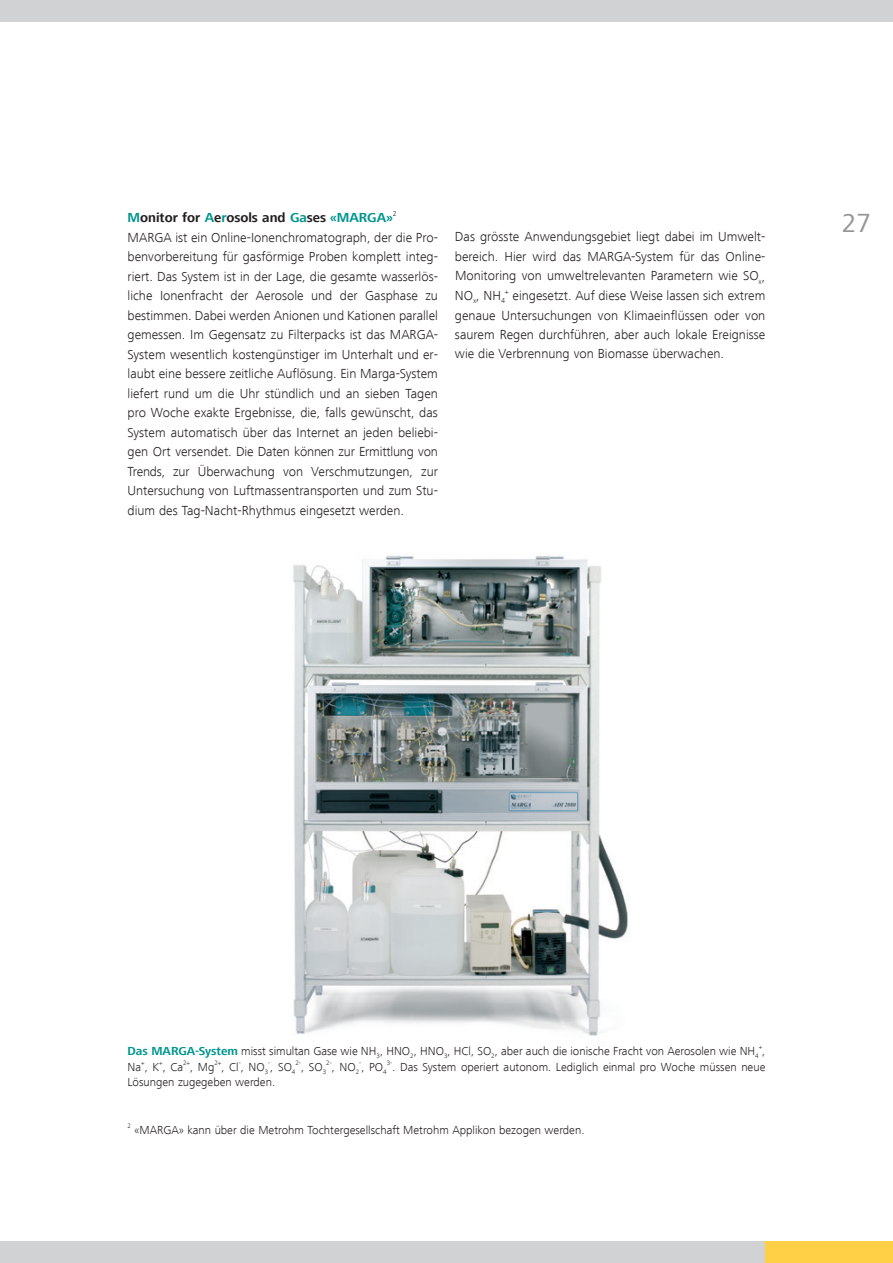
<style>
.page{position:relative;width:893px;height:1263px;background:#fff}
.page>*{position:absolute;margin:0;border:0;box-sizing:border-box;transform-origin:0 0}
.t1{font:27px "Frutiger Next LT";color:#939598}
.t2{font:300 13.5px/19.5px "Frutiger Next LT";color:#231f20;text-align:justify}
.t3{font:700 13.5px "Frutiger Next LT";color:#231f20}
.t4{font:300 12px "Frutiger Next LT";color:#231f20}
.t5{font:300 7.35px "Frutiger Next LT";color:#231f20}
.t6{font:300 6.6px "Frutiger Next LT";color:#231f20}
.s1{color:#00968f}
.s2{font-weight:700;color:#00968f}
</style>
<div class="page">
<div style="left:0;top:1242px;width:893px;height:21px;background:#d1d2d4"></div>
<div style="left:0;top:0;width:893px;height:21px;background:#d1d2d4"></div>
<img style="left:293px;top:555px;width:335px;height:481px">
<div style="left:765px;top:1242px;width:128px;height:21px;background:#ffcf45"></div>
<p class="t3" style="left:128px;top:210px;width:267px"><span class="s1">M</span>onitor for <span class="s1">A</span>e<span class="s1">r</span>osols and <span class="s1">Ga</span>ses <span class="s1">«MARGA»</span></p>
<p class="t5" style="left:393px;top:210px;width:5px">2</p>
<p class="t2" style="left:128px;top:228px;width:312px">MARGA ist ein Online-Ionenchromatograph, der die Pro&shy;benvorbereitung für gasförmige Proben komplett integ&shy;riert. Das System ist in der Lage, die gesamte wasserlös&shy;liche Ionenfracht der Aerosole und der Gasphase zu bestimmen. Dabei werden Anionen und Kationen parallel gemessen. Im Gegensatz zu Filterpacks ist das MARGA-System wesentlich kostengünstiger im Unterhalt und er&shy;laubt eine bessere zeitliche Auflösung. Ein Marga-System liefert rund um die Uhr stündlich und an sieben Tagen pro Woche exakte Ergebnisse, die, falls gewünscht, das System automatisch über das Internet an jeden beliebi&shy;gen Ort versendet. Die Daten können zur Ermittlung von Trends, zur Überwachung von Verschmutzungen, zur Untersuchung von Luftmassentransporten und zum Stu&shy;dium des Tag-Nacht-Rhythmus eingesetzt werden.</p>
<p class="t2" style="left:455px;top:227px;width:312px">Das grösste Anwendungsgebiet liegt dabei im Umwelt&shy;bereich. Hier wird das MARGA-System für das Online-Monitoring von umweltrelevanten Parametern wie SO<sub>x</sub>, NO<sub>x</sub>, NH<sub>4</sub></p>
<p class="t2" style="left:455px;top:286px;width:312px;text-indent:58px">eingesetzt. Auf diese Weise lassen sich extrem genaue Untersuchungen von Klimaeinflüssen oder von saurem Regen durchführen, aber auch lokale Ereignisse wie die Verbrennung von Biomasse überwachen.</p>
<p class="t5" style="left:505px;top:287px;width:5px">+</p>
<h1 class="t1" style="left:842px;top:208px;width:31px">27</h1>
<p class="t4" style="left:128px;top:1044px;width:639px"><span class="s2">Das MARGA-System</span> misst simultan Gase wie NH<sub>3</sub>, HNO<sub>2</sub>, HNO<sub>3</sub>, HCl, SO<sub>2</sub>, aber auch die ionische Fracht von Aerosolen wie NH<sub>4</sub> ,</p>
<p class="t6" style="left:759px;top:1043px;width:5px">+</p>
<p class="t6" style="left:239px;top:1059px;width:3px">-</p>
<p class="t6" style="left:268px;top:1059px;width:3px">-</p>
<p class="t6" style="left:295px;top:1059px;width:7px">2-</p>
<p class="t4" style="left:301px;top:1060px;width:27px">, SO<sub>3</sub></p>
<p class="t6" style="left:326px;top:1059px;width:7px">2-</p>
<p class="t4" style="left:332px;top:1060px;width:56px">, NO<sub>2</sub> , PO<sub>4</sub></p>
<p class="t6" style="left:359px;top:1059px;width:3px">-</p>
<p class="t6" style="left:387px;top:1059px;width:7px">3-</p>
<p class="t4" style="left:392px;top:1060px;width:375px">. Das System operiert autonom. Lediglich einmal pro Woche müssen neue</p>
<p class="t6" style="left:159px;top:1059px;width:5px">+</p>
<p class="t6" style="left:183px;top:1059px;width:8px">2+</p>
<p class="t4" style="left:190px;top:1060px;width:26px">, Mg</p>
<p class="t6" style="left:214px;top:1059px;width:8px">2+</p>
<p class="t4" style="left:221px;top:1060px;width:76px">, Cl , NO<sub>3</sub> , SO<sub>4</sub></p>
<p class="t4" style="left:128px;top:1060px;width:57px">Na<sup>+</sup>, K , Ca</p>
<p class="t4" style="left:128px;top:1076px;width:149px">Lösungen zugegeben werden.</p>
<p class="t6" style="left:128px;top:1122px;width:5px">2</p>
<p class="t4" style="left:135px;top:1123px;width:451px">«MARGA» kann über die Metrohm Tochtergesellschaft Metrohm Applikon bezogen werden.</p>
</div>
